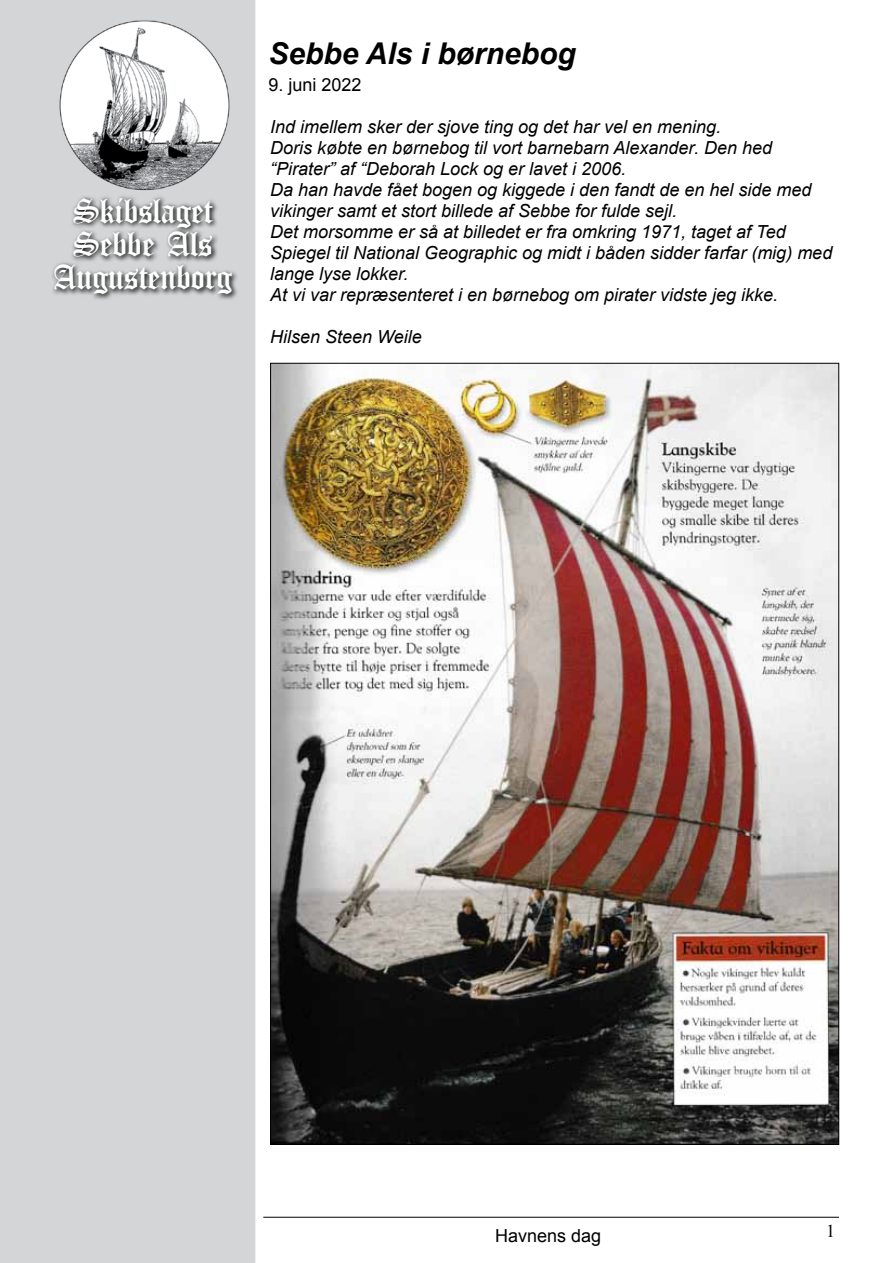
<style>
.page{position:relative;width:893px;height:1263px;background:#fff}
.page>*{position:absolute;margin:0;border:0;box-sizing:border-box;transform-origin:0 0}
.t1{font:36px/33px "Canterbury";color:#fff;text-align:center}
.t2{font:italic 700 30px "Arial";color:#000}
.t3{font:italic 18px/21px "Arial";color:#000}
.t4{font:18px "Arial";color:#000}
.t5{font:18px "Times New Roman";color:#000}
</style>
<div class="page">
<div style="left:1px;top:1px;width:254px;height:1261px;background:#d3d5d6"></div>
<div style="left:0;top:0;width:255px;height:1263px;border:2px solid #d3d5d6"></div>
<hr style="left:263px;top:1217px;width:576px;height:1px;background:#000">
<img style="left:59px;top:20px;width:171px;height:170px">
<svg style="left:52px;top:196px;width:185px;height:104px"></svg>
<img style="left:272px;top:365px;width:565px;height:778px">
<h1 class="t1" style="left:54px;top:194px;width:180px">Skibslaget<br>Sebbe Als<br>Augustenborg</h1>
<h2 class="t2" style="left:268px;top:33px;width:309px">Sebbe Als i børnebog</h2>
<p class="t4" style="left:268px;top:73px;width:95px">9. juni 2022</p>
<p class="t3" style="left:270px;top:116px;width:564px">Ind imellem sker der sjove ting og det har vel en mening.<br>Doris købte en børnebog til vort barnebarn Alexander. Den hed “Pirater” af “Deborah Lock og er lavet i 2006.<br>Da han havde fået bogen og kiggede i den fandt de en hel side med vikinger samt et stort billede af Sebbe for fulde sejl.<br>Det morsomme er så at billedet er fra omkring 1971, taget af Ted Spiegel til National Geographic og midt i båden sidder farfar (mig) med lange lyse lokker.<br>At vi var repræsenteret i en børnebog om pirater vidste jeg ikke.</p>
<p class="t3" style="left:270px;top:326px;width:153px">Hilsen Steen Weile</p>
<p class="t4" style="left:495px;top:1223px;width:108px">Havnens dag</p>
<p class="t5" style="left:826px;top:1219px;width:10px">1</p>
</div>
